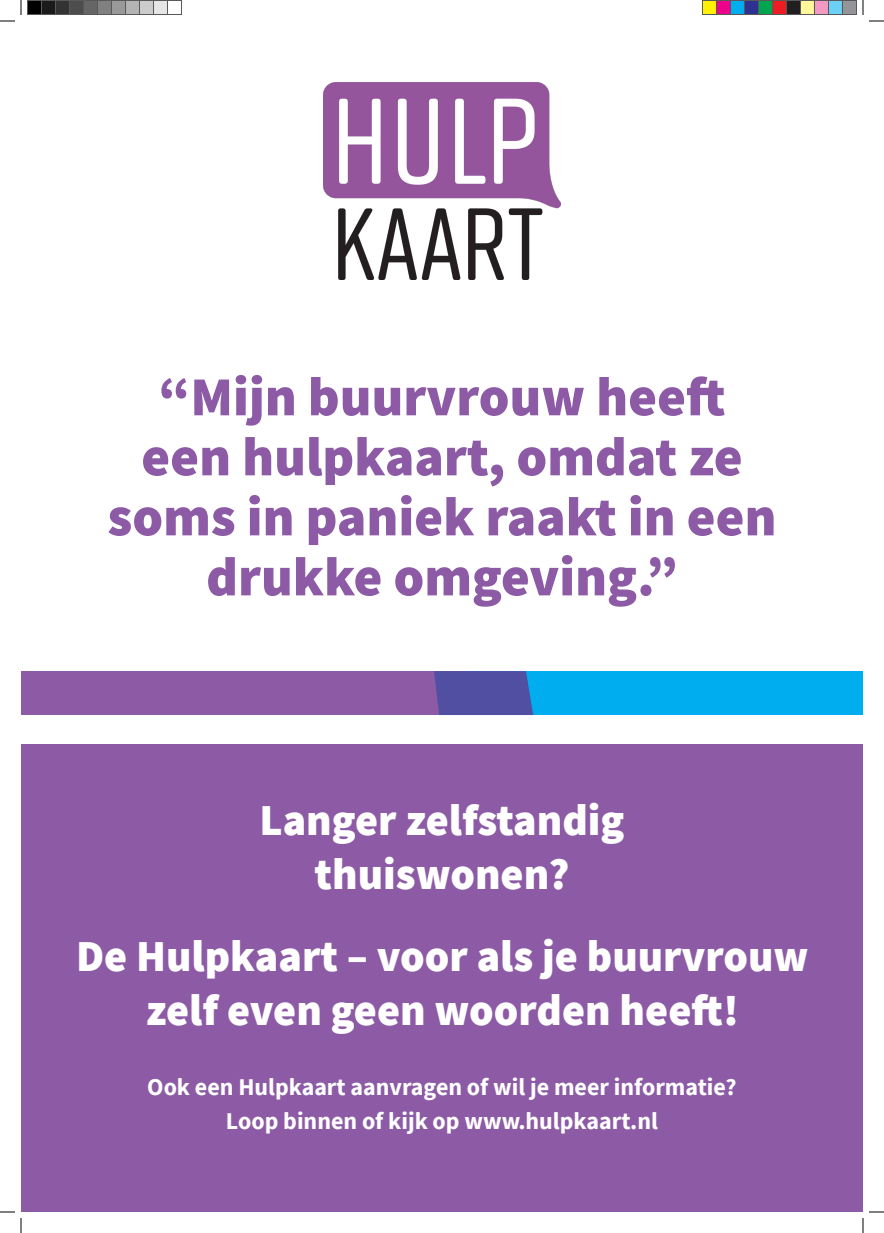
<style>
.page{position:relative;width:884px;height:1233px;background:#fff}
.page>*{position:absolute;margin:0;border:0;box-sizing:border-box;transform-origin:0 0}
.t1{font:900 55px/60px "Source Sans Pro";color:#8d5ba6;text-align:center}
.t2{font:900 44px/54px "Source Sans Pro";color:#fff;text-align:center}
.t3{font:700 24px "Source Sans Pro";color:#fff}
</style>
<div class="page">
<div style="left:21px;top:671px;width:842px;height:44px;background:#00aeef"></div>
<div style="left:21px;top:671px;width:445px;height:44px;background:#8d5ba6"></div>
<svg style="left:434px;top:671px;width:99px;height:44px;background:#4e52a3"></svg>
<img style="left:324px;top:83px;width:236px;height:197px">
<div style="left:21px;top:744px;width:842px;height:468px;background:#8d5ba6"></div>
<svg style="left:0;top:1211px;width:15px;height:1px"></svg>
<svg style="left:869px;top:1211px;width:15px;height:1px"></svg>
<svg style="left:0;top:0;width:22px;height:22px"></svg>
<svg style="left:20px;top:1218px;width:2px;height:15px"></svg>
<svg style="left:862px;top:0;width:22px;height:22px"></svg>
<svg style="left:862px;top:1218px;width:2px;height:15px"></svg>
<div style="left:28px;top:0;width:13px;height:14px;background:#000"></div>
<div style="left:27px;top:0;width:15px;height:15px;border:1px solid #595959"></div>
<div style="left:42px;top:0;width:14px;height:14px;background:#1a1a1a"></div>
<div style="left:41px;top:0;width:15px;height:15px;border:1px solid #595959"></div>
<div style="left:56px;top:0;width:14px;height:14px;background:#333"></div>
<div style="left:55px;top:0;width:15px;height:15px;border:1px solid #595959"></div>
<div style="left:70px;top:0;width:14px;height:14px;background:#4d4d4d"></div>
<div style="left:69px;top:0;width:15px;height:15px;border:1px solid #595959"></div>
<div style="left:84px;top:0;width:13px;height:14px;background:#666"></div>
<div style="left:83px;top:0;width:15px;height:15px;border:1px solid #595959"></div>
<div style="left:98px;top:0;width:14px;height:14px;background:#808080"></div>
<div style="left:97px;top:0;width:15px;height:15px;border:1px solid #595959"></div>
<div style="left:112px;top:0;width:13px;height:14px;background:#999"></div>
<div style="left:111px;top:0;width:15px;height:15px;border:1px solid #595959"></div>
<div style="left:126px;top:0;width:14px;height:14px;background:#b3b3b3"></div>
<div style="left:125px;top:0;width:15px;height:15px;border:1px solid #595959"></div>
<div style="left:140px;top:0;width:14px;height:14px;background:#ccc"></div>
<div style="left:139px;top:0;width:15px;height:15px;border:1px solid #595959"></div>
<div style="left:154px;top:0;width:13px;height:14px;background:#e6e6e6"></div>
<div style="left:153px;top:0;width:15px;height:15px;border:1px solid #595959"></div>
<div style="left:167px;top:0;width:15px;height:15px;border:1px solid #595959"></div>
<div style="left:702px;top:0;width:14px;height:14px;background:#fff101"></div>
<div style="left:702px;top:0;width:15px;height:15px;border:1px solid #595959"></div>
<div style="left:716px;top:0;width:14px;height:14px;background:#ed028c"></div>
<div style="left:716px;top:0;width:15px;height:15px;border:1px solid #595959"></div>
<div style="left:730px;top:0;width:14px;height:14px;background:#00aeef"></div>
<div style="left:730px;top:0;width:15px;height:15px;border:1px solid #595959"></div>
<div style="left:744px;top:0;width:14px;height:14px;background:#2e3092"></div>
<div style="left:744px;top:0;width:15px;height:15px;border:1px solid #595959"></div>
<div style="left:758px;top:0;width:14px;height:14px;background:#00a54f"></div>
<div style="left:758px;top:0;width:15px;height:15px;border:1px solid #595959"></div>
<div style="left:772px;top:0;width:14px;height:14px;background:#ee1d23"></div>
<div style="left:772px;top:0;width:15px;height:15px;border:1px solid #595959"></div>
<div style="left:786px;top:0;width:14px;height:14px;background:#231f20"></div>
<div style="left:786px;top:0;width:15px;height:15px;border:1px solid #595959"></div>
<div style="left:800px;top:0;width:14px;height:14px;background:#fff79a"></div>
<div style="left:800px;top:0;width:15px;height:15px;border:1px solid #595959"></div>
<div style="left:814px;top:0;width:14px;height:14px;background:#f499c2"></div>
<div style="left:814px;top:0;width:15px;height:15px;border:1px solid #595959"></div>
<div style="left:828px;top:0;width:14px;height:14px;background:#6bcff6"></div>
<div style="left:828px;top:0;width:15px;height:15px;border:1px solid #595959"></div>
<div style="left:842px;top:0;width:14px;height:14px;background:#939598"></div>
<div style="left:842px;top:0;width:15px;height:15px;border:1px solid #595959"></div>
<p class="t1" style="left:107px;top:366px;width:671px">“Mijn buurvrouw heeft een hulpkaart, omdat ze soms in paniek raakt in een drukke omgeving.”</p>
<p class="t2" style="left:259px;top:792px;width:367px">Langer zelfstandig thuiswonen?</p>
<p class="t2" style="left:76px;top:928px;width:734px">De Hulpkaart – voor als je buurvrouw zelf even geen woorden heeft!</p>
<p class="t3" style="left:147px;top:1070px;width:591px">Ook een Hulpkaart aanvragen of wil je meer informatie?</p>
<p class="t3" style="left:226px;top:1104px;width:433px">Loop binnen of kijk op www.hulpkaart.nl</p>
</div>
